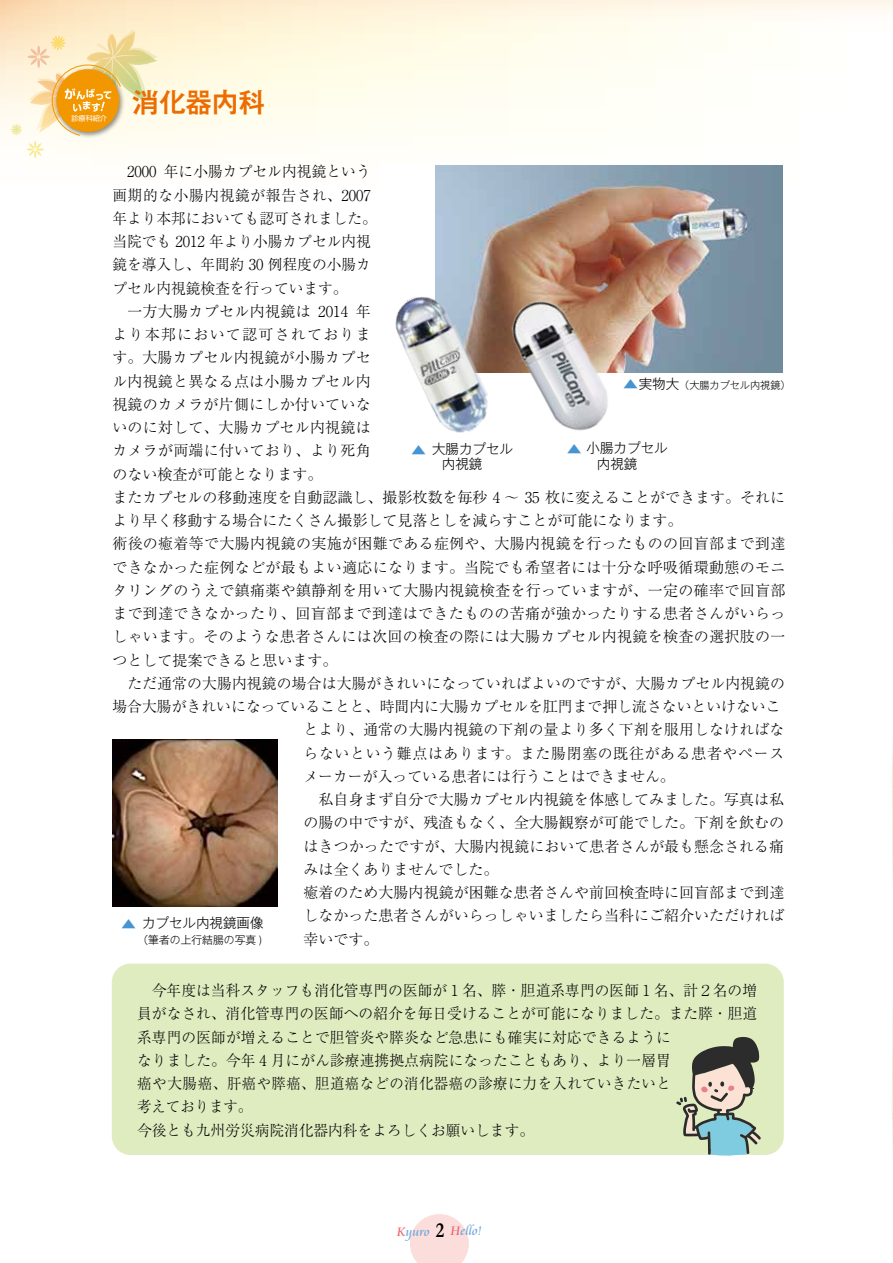
<style>
.page{position:relative;width:893px;height:1263px;background:#fff}
.page>*{position:absolute;margin:0;border:0;box-sizing:border-box;transform-origin:0 0}
.t1{font:700 28.5px "Mi Go MB1 Std De";letter-spacing:-.07em;color:#ed6c01}
.t2{font:300 15px/23.2px "Ryumin Pro";letter-spacing:.005em;color:#000}
.t3{font:300 13.5px/15.8px "Gothic MB101 Pro";color:#000;text-align:center}
.t4{font:13.5px "Cataneo BT";color:#6fa6da}
.t5{font:300 10.8px "Gothic MB101 Pro";color:#000}
.t6{font:300 10.2px "Gothic MB101 Pro";color:#000}
.t7{font:7.2px "Shin Go Pro";color:#fff}
.s1{font-size:15px;color:#4694d1}
.s2{font-size:13.5px}
.s3{color:#eb636d}
.s4{font-family:"Garamond";font-weight:700;font-size:21.45px;color:#000}
</style>
<div class="page">
<svg style="left:892px;top:745px;width:1px;height:403px"></svg>
<div style="left:112px;top:963px;width:672px;height:192px;background:#dfecc0;border-radius:19px"></div>
<svg style="left:0;top:0;width:893px;height:146px"></svg>
<svg style="left:11px;top:28px;width:147px;height:130px"></svg>
<img style="left:435px;top:165px;width:348px;height:208px">
<img style="left:395px;top:286px;width:104px;height:147px">
<img style="left:112px;top:739px;width:165px;height:167px">
<img style="left:112px;top:743px;width:17px;height:12px">
<img style="left:499px;top:288px;width:123px;height:143px">
<svg style="left:410px;top:1214px;width:59px;height:49px"></svg>
<svg style="left:676px;top:1037px;width:85px;height:119px"></svg>
<p class="t7" style="left:71px;top:113px;width:37px">診療科紹介</p>
<h1 class="t1" style="left:131px;top:81px;width:136px">消化器内科</h1>
<p class="t2" style="left:112px;top:159px;width:674px;text-indent:15px">2000 年に小腸カプセル内視鏡という<br>画期的な小腸内視鏡が報告され、2007<br>年より本邦においても認可されました。<br>当院でも 2012 年より小腸カプセル内視<br>鏡を導入し、年間約 30 例程度の小腸カ<br>プセル内視鏡検査を行っています。<br>　一方大腸カプセル内視鏡は 2014 年<br>より本邦において認可されておりま<br>す。大腸カプセル内視鏡が小腸カプセ<br>ル内視鏡と異なる点は小腸カプセル内<br>視鏡のカメラが片側にしか付いていな<br>いのに対して、大腸カプセル内視鏡は<br>カメラが両端に付いており、より死角<br>のない検査が可能となります。<br>またカプセルの移動速度を自動認識し、撮影枚数を毎秒 4 ～ 35 枚に変えることができます。それにより早く移動する場合にたくさん撮影して見落としを減らすことが可能になります。<br>術後の癒着等で大腸内視鏡の実施が困難である症例や、大腸内視鏡を行ったものの回盲部まで到達できなかった症例などが最もよい適応になります。当院でも希望者には十分な呼吸循環動態のモニタリングのうえで鎮痛薬や鎮静剤を用いて大腸内視鏡検査を行っていますが、一定の確率で回盲部まで到達できなかったり、回盲部まで到達はできたものの苦痛が強かったりする患者さんがいらっしゃいます。そのような患者さんには次回の検査の際には大腸カプセル内視鏡を検査の選択肢の一つとして提案できると思います。</p>
<p class="t2" style="left:112px;top:670px;width:674px;text-align:right">ただ通常の大腸内視鏡の場合は大腸がきれいになっていればよいのですが、大腸カプセル内視鏡の場合大腸がきれいになっていることと、時間内に大腸カプセルを肛門まで押し流さないといけないこ</p>
<p class="t6" style="left:623px;top:377px;width:169px"><span class="s1">▲</span><span class="s2">実物大</span>（大腸カプセル内視鏡）</p>
<p class="t3" style="left:411px;top:439px;width:103px"><span class="s1">▲</span> 大腸カプセル内視鏡</p>
<p class="t3" style="left:567px;top:438px;width:102px"><span class="s1">▲</span> 小腸カプセル内視鏡</p>
<p class="t3" style="left:121px;top:913px;width:144px"><span class="s1">▲</span> カプセル内視鏡画像</p>
<p class="t5" style="left:121px;top:930px;width:143px">　　（筆者の上行結腸の写真 )</p>
<p class="t2" style="left:303px;top:717px;width:482px">とより、通常の大腸内視鏡の下剤の量より多く下剤を服用しなければならないという難点はあります。また腸閉塞の既往がある患者やペースメーカーが入っている患者には行うことはできません。<br>　私自身まず自分で大腸カプセル内視鏡を体感してみました。写真は私の腸の中ですが、残渣もなく、全大腸観察が可能でした。下剤を飲むのはきつかったですが、大腸内視鏡において患者さんが最も懸念される痛みは全くありませんでした。<br>癒着のため大腸内視鏡が困難な患者さんや前回検査時に回盲部まで到達しなかった患者さんがいらっしゃいましたら当科にご紹介いただければ幸いです。</p>
<p class="t2" style="left:137px;top:977px;width:621px">　今年度は当科スタッフも消化管専門の医師が１名、膵・胆道系専門の医師１名、計２名の増員がなされ、消化管専門の医師への紹介を毎日受けることが可能になりました。また膵・胆道系専門の医師が増えることで胆管炎や膵炎など急患にも確実に対応できるように<br>なりました。今年 4 月にがん診療連携拠点病院になったこともあり、より一層胃<br>癌や大腸癌、肝癌や膵癌、胆道癌などの消化器癌の診療に力を入れていきたいと<br>考えております。<br>今後とも九州労災病院消化器内科をよろしくお願いします。</p>
<p class="t4" style="left:397px;top:1222px;width:87px"><span class="s3">K</span>yuro <span class="s4">2</span> <span class="s3">H</span>ello!</p>
</div>
